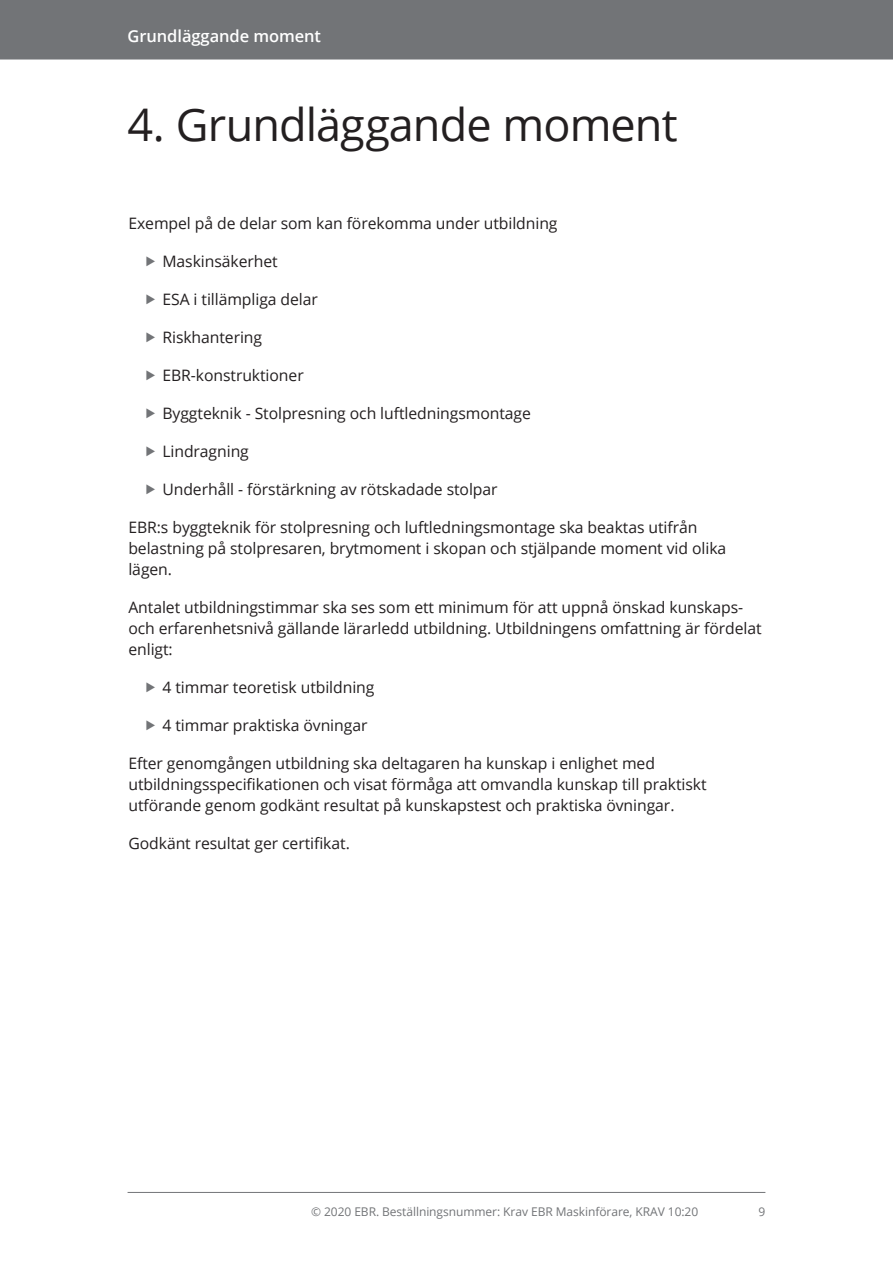
<style>
.page{position:relative;width:893px;height:1263px;background:#fff}
.page>*{position:absolute;margin:0;border:0;box-sizing:border-box;transform-origin:0 0}
.Rubrik_-_H1_-_Nummer{font:45px "Open Sans";letter-spacing:-.02em;color:#231f20}
.Sidhuvud{font:600 16.5px "Open Sans";letter-spacing:-.005em;color:#fff}
.Brödtext{font:15.75px/21px "Open Sans";letter-spacing:-.005em;color:#231f20}
.t1{font:12px "Open Sans";letter-spacing:-.005em;color:#727477}
</style>
<div class="page">
<div style="left:0;top:0;width:893px;height:60px;background:#727477"></div>
<hr style="left:128px;top:1192px;width:637px;height:1px;background:#727477">
<p class="Sidhuvud" style="left:128px;top:25px;width:195px">Grundläggande moment</p>
<p class="Rubrik_-_H1_-_Nummer" style="left:128px;top:94px;width:552px">4. Grundläggande moment</p>
<p class="Brödtext" style="left:128px;top:212px;width:431px">Exempel på de delar som kan förekomma under utbildning</p>
<p class="Brödtext" style="left:162px;top:250px;width:117px">Maskinsäkerhet</p>
<p class="Brödtext" style="left:162px;top:288px;width:157px">ESA i tillämpliga delar</p>
<p class="Brödtext" style="left:162px;top:326px;width:101px">Riskhantering</p>
<p class="Brödtext" style="left:162px;top:364px;width:143px">EBR-konstruktioner</p>
<p class="Brödtext" style="left:162px;top:402px;width:370px">Byggteknik - Stolpresning och luftledningsmontage</p>
<p class="Brödtext" style="left:162px;top:440px;width:88px">Lindragning</p>
<p class="Brödtext" style="left:162px;top:478px;width:337px">Underhåll - förstärkning av rötskadade stolpar</p>
<p class="Brödtext" style="left:128px;top:516px;width:599px">EBR:s byggteknik för stolpresning och luftledningsmontage ska beaktas utifrån belastning på stolpresaren, brytmoment i skopan och stjälpande moment vid olika lägen.</p>
<p class="Brödtext" style="left:128px;top:596px;width:635px">Antalet utbildningstimmar ska ses som ett minimum för att uppnå önskad kunskaps&shy;och erfarenhetsnivå gällande lärarledd utbildning. Utbildningens omfattning är fördelat enligt:</p>
<p class="Brödtext" style="left:162px;top:676px;width:214px">4 timmar teoretisk utbildning</p>
<p class="Brödtext" style="left:162px;top:714px;width:207px">4 timmar praktiska övningar</p>
<p class="Brödtext" style="left:128px;top:752px;width:580px">Efter genomgången utbildning ska deltagaren ha kunskap i enlighet med utbildningsspecifikationen och visat förmåga att omvandla kunskap till praktiskt utförande genom godkänt resultat på kunskapstest och praktiska övningar.</p>
<p class="Brödtext" style="left:128px;top:832px;width:223px">Godkänt resultat ger certifikat.</p>
<p class="t1" style="left:311px;top:1204px;width:389px">© 2020 EBR. Beställningsnummer: Krav EBR Maskinförare, KRAV 10:20</p>
<p class="t1" style="left:758px;top:1204px;width:8px">9</p>
</div>
